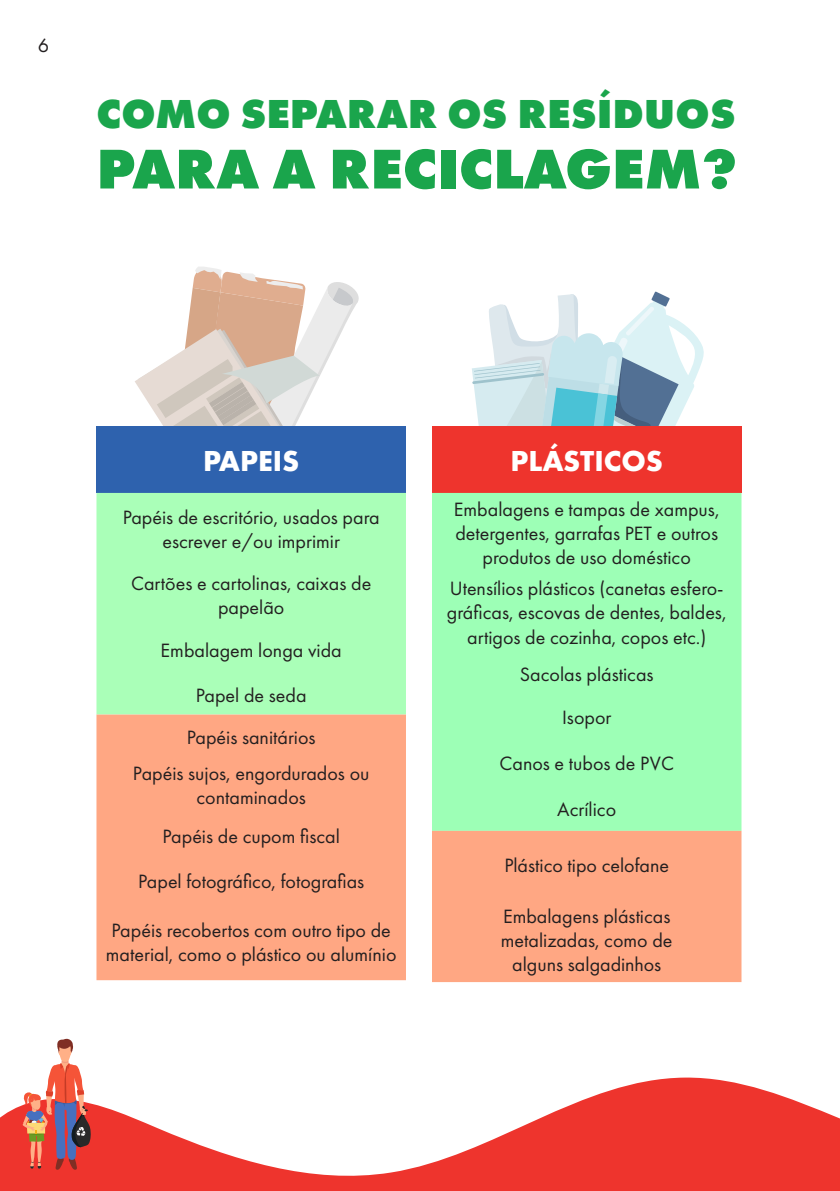
<style>
.page{position:relative;width:840px;height:1191px;background:#fff}
.page>*{position:absolute;margin:0;border:0;box-sizing:border-box;transform-origin:0 0}
.t1{font:800 58px "Futura PT";color:#1aa54c}
.t2{font:800 42px "Futura PT";color:#1aa54c}
.t3{font:700 30px "Futura PT";color:#fff}
.t4{font:20px/24px "Futura PT";color:#231f20;text-align:center}
</style>
<div class="page">
<svg style="left:135px;top:267px;width:224px;height:159px"></svg>
<svg style="left:472px;top:291px;width:232px;height:135px"></svg>
<svg style="left:0;top:1077px;width:839px;height:114px;fill:#ee342d"></svg>
<svg style="left:22px;top:1038px;width:69px;height:131px"></svg>
<div style="left:96px;top:426px;width:310px;height:67px;background:#2e62ae"></div>
<div style="left:96px;top:493px;width:310px;height:221px;background:#aaffb8"></div>
<div style="left:96px;top:714px;width:310px;height:266px;background:#ffa783"></div>
<div style="left:432px;top:426px;width:309px;height:67px;background:#ee342d"></div>
<div style="left:432px;top:493px;width:309px;height:338px;background:#9dffb6"></div>
<div style="left:432px;top:831px;width:309px;height:151px;background:#ffa783"></div>
<p class="t4" style="left:38px;top:33px;width:13px">6</p>
<p class="t2" style="left:96px;top:88px;width:640px">COMO SEPARAR OS RESÍDUOS</p>
<p class="t1" style="left:96px;top:132px;width:641px">PARA A RECICLAGEM?</p>
<p class="t3" style="left:203px;top:442px;width:98px">PAPEIS</p>
<p class="t4" style="left:123px;top:505px;width:258px">Papéis de escritório, usados para escrever e/ou imprimir</p>
<p class="t4" style="left:131px;top:571px;width:241px">Cartões e cartolinas, caixas de papelão</p>
<p class="t4" style="left:160px;top:638px;width:182px">Embalagem longa vida</p>
<p class="t4" style="left:196px;top:683px;width:112px">Papel de seda</p>
<p class="t4" style="left:187px;top:724px;width:130px">Papéis sanitários</p>
<p class="t4" style="left:133px;top:761px;width:238px">Papéis sujos, engordurados ou</p>
<p class="t4" style="left:196px;top:785px;width:111px">contaminados</p>
<p class="t4" style="left:162px;top:823px;width:179px">Papéis de cupom fiscal</p>
<p class="t4" style="left:138px;top:869px;width:227px">Papel fotográfico, fotografias</p>
<p class="t4" style="left:106px;top:918px;width:292px;text-align:left">Papéis recobertos com outro tipo de material, como o plástico ou alumínio</p>
<p class="t3" style="left:510px;top:442px;width:154px">PLÁSTICOS</p>
<p class="t4" style="left:453px;top:497px;width:267px">Embalagens e tampas de xampus, detergentes, garrafas PET e outros produtos de uso doméstico</p>
<p class="t4" style="left:446px;top:577px;width:281px">Utensílios plásticos (canetas esfero&shy;gráficas, escovas de dentes, baldes, artigos de cozinha, copos etc.)</p>
<p class="t4" style="left:519px;top:662px;width:135px">Sacolas plásticas</p>
<p class="t4" style="left:561px;top:705px;width:51px">Isopor</p>
<p class="t4" style="left:499px;top:751px;width:176px">Canos e tubos de PVC</p>
<p class="t4" style="left:557px;top:797px;width:60px">Acrílico</p>
<p class="t4" style="left:504px;top:853px;width:166px">Plástico tipo celofane</p>
<p class="t4" style="left:502px;top:904px;width:169px">Embalagens plásticas</p>
<p class="t4" style="left:500px;top:928px;width:173px">metalizadas, como de</p>
<p class="t4" style="left:512px;top:952px;width:150px">alguns salgadinhos</p>
</div>
